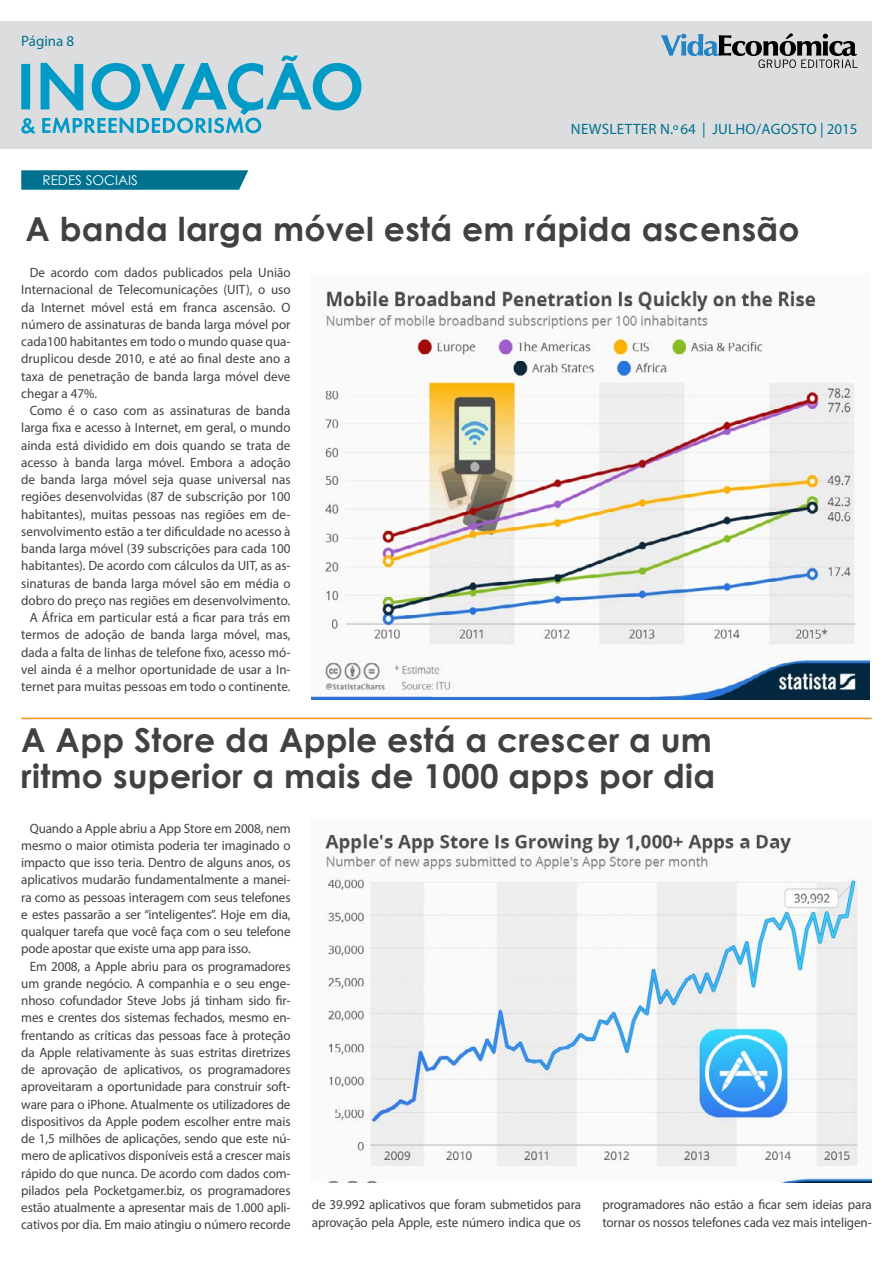
<style>
.page{position:relative;width:893px;height:1263px;background:#fff}
.page>*{position:absolute;margin:0;border:0;box-sizing:border-box;transform-origin:0 0}
.t1{font:700 33px/36px "Century Gothic";letter-spacing:.01em;color:#414042}
.t2{font:15px "Myriad Pro";letter-spacing:.02em;color:#00728f}
.t3{font:13.5px/17.2px "Myriad Pro";color:#414042;text-align:justify}
.t4{font:13.5px "Century Gothic";color:#fff}
</style>
<div class="page">
<div style="left:0;top:21px;width:872px;height:128px;background:#dcddde"></div>
<svg style="left:661px;top:33px;width:196px;height:35px"></svg>
<svg style="left:21px;top:55px;width:340px;height:79px"></svg>
<img style="left:323px;top:829px;width:549px;height:353px">
<svg style="left:21px;top:170px;width:227px;height:20px;background:#0b7894"></svg>
<hr style="left:21px;top:718px;width:851px;height:1px;background:#f78f1e">
<img style="left:312px;top:291px;width:558px;height:408px">
<p class="t2" style="left:21px;top:32px;width:55px">Página 8</p>
<p class="t4" style="left:43px;top:172px;width:97px">REDES SOCIAIS</p>
<p class="t2" style="left:571px;top:120px;width:288px">NEWSLETTER N.º64 | JULHO/AGOSTO | 2015</p>
<h1 class="t1" style="left:26px;top:210px;width:776px">A banda larga móvel está em rápida ascensão</h1>
<p class="t3" style="left:21px;top:264px;width:271px;text-indent:9px">De acordo com dados publicados pela União Internacional de Telecomunicações (UIT), o uso da Internet móvel está em franca ascensão. O número de assinaturas de banda larga móvel por cada100 habitantes em todo o mundo quase qua&shy;druplicou desde 2010, e até ao final deste ano a taxa de penetração de banda larga móvel deve chegar a 47%.</p>
<p class="t3" style="left:21px;top:402px;width:271px;text-align:right">Como é o caso com as assinaturas de banda larga fixa e acesso à Internet, em geral, o mundo ainda está dividido em dois quando se trata de acesso à banda larga móvel. Embora a adoção de banda larga móvel seja quase universal nas regiões desenvolvidas (87 de subscrição por 100 habitantes), muitas pessoas nas regiões em de&shy;senvolvimento estão a ter dificuldade no acesso à banda larga móvel (39 subscrições para cada 100 habitantes). De acordo com cálculos da UIT, as as&shy;sinaturas de banda larga móvel são em média o dobro do preço nas regiões em desenvolvimento.<br>A África em particular está a ficar para trás em termos de adoção de banda larga móvel, mas, dada a falta de linhas de telefone fixo, acesso mó&shy;vel ainda é a melhor oportunidade de usar a In&shy;ternet para muitas pessoas em todo o continente.</p>
<h1 class="t1" style="left:21px;top:722px;width:695px">A App Store da Apple está a crescer a um ritmo superior a mais de 1000 apps por dia</h1>
<p class="t3" style="left:21px;top:819px;width:271px;text-indent:9px">Quando a Apple abriu a App Store em 2008, nem mesmo o maior otimista poderia ter imaginado o impacto que isso teria. Dentro de alguns anos, os aplicativos mudarão fundamentalmente a manei&shy;ra como as pessoas interagem com seus telefones e estes passarão a ser “inteligentes”. Hoje em dia, qualquer tarefa que você faça com o seu telefone pode apostar que existe uma app para isso.</p>
<p class="t3" style="left:21px;top:957px;width:271px;text-indent:8px">Em 2008, a Apple abriu para os programadores um grande negócio. A companhia e o seu enge&shy;nhoso cofundador Steve Jobs já tinham sido fir&shy;mes e crentes dos sistemas fechados, mesmo en&shy;frentando as críticas das pessoas face à proteção da Apple relativamente às suas estritas diretrizes de aprovação de aplicativos, os programadores aproveitaram a oportunidade para construir soft&shy;ware para o iPhone. Atualmente os utilizadores de dispositivos da Apple podem escolher entre mais de 1,5 milhões de aplicações, sendo que este nú&shy;mero de aplicativos disponíveis está a crescer mais rápido do que nunca. De acordo com dados com&shy;pilados pela Pocketgamer.biz, os programadores estão atualmente a apresentar mais de 1.000 apli&shy;cativos por dia. Em maio atingiu o número recorde</p>
<p class="t3" style="left:312px;top:1196px;width:271px">de 39.992 aplicativos que foram submetidos para aprovação pela Apple, este número indica que os</p>
<p class="t3" style="left:602px;top:1196px;width:271px">programadores não estão a ficar sem ideias para tornar os nossos telefones cada vez mais inteligen-</p>
</div>
